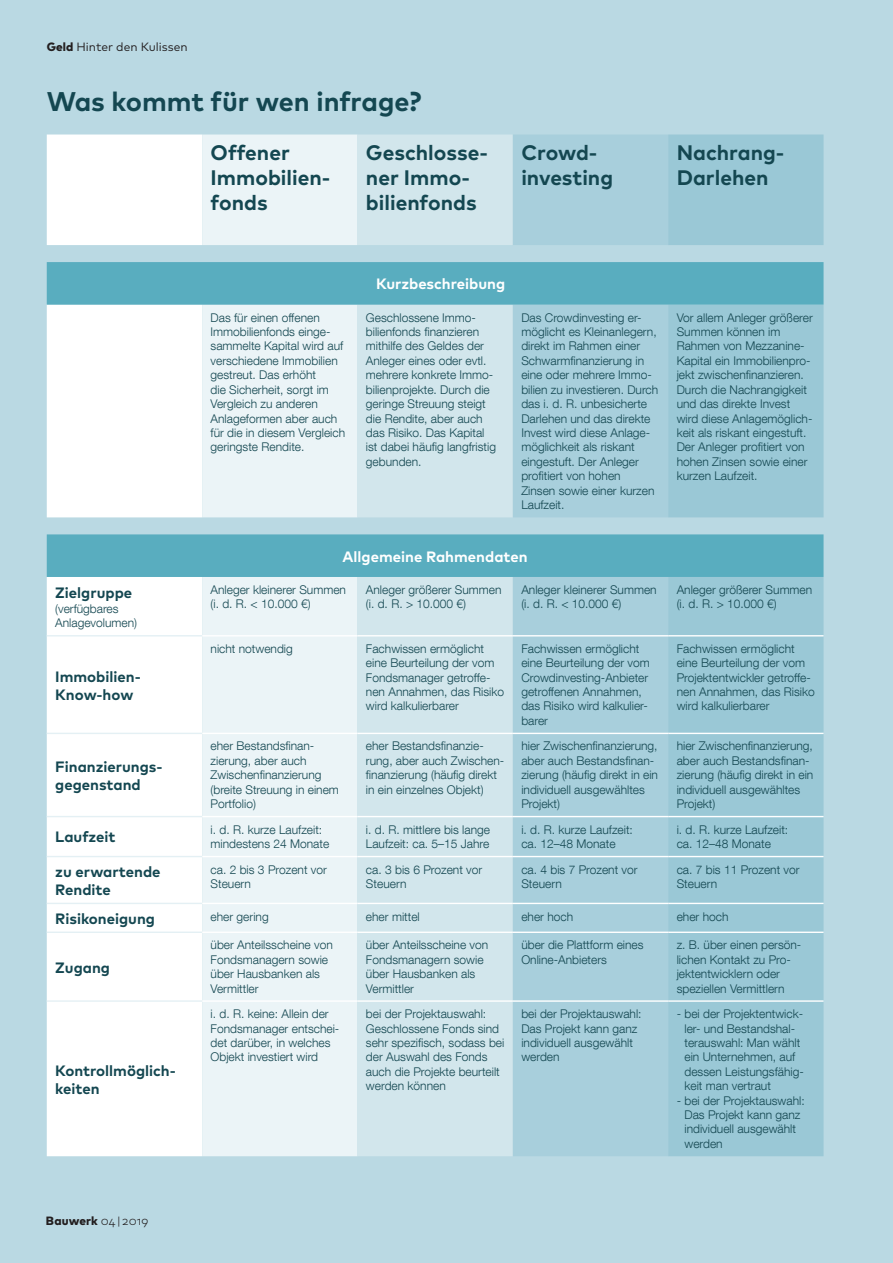
<style>
.page{position:relative;width:893px;height:1263px;background:#bad9e3}
.page>*{position:absolute;margin:0;border:0;box-sizing:border-box;transform-origin:0 0}
.t1{font:700 27px "Mark Pro";color:#144751}
.t2{font:700 21px/25.2px "Mark Pro";color:#144751}
.t3{font:700 15px/18px "Mark Pro";color:#144751}
.t4{font:700 15px "Mark Pro";color:#fff}
.t5{font:300 12px/14.4px "Helvetica Neue LT Com";color:#144751}
.t6{font:12px "Mark Pro";color:#231f20}
.t7{font:800 12px "Mark Pro";letter-spacing:.01em;color:#231f20}
.s1{font-weight:800}
.s2{font-weight:300}
</style>
<div class="page">
<div style="left:47px;top:135px;width:155px;height:1021px;background:#fff"></div>
<div style="left:202px;top:135px;width:155px;height:1021px;background:#ebf4f7"></div>
<div style="left:357px;top:135px;width:156px;height:1021px;background:#d2e6ec"></div>
<div style="left:513px;top:135px;width:155px;height:1021px;background:#a8cfdc"></div>
<div style="left:668px;top:135px;width:155px;height:1021px;background:#9ac8d6"></div>
<svg style="left:47px;top:262px;width:776px;height:315px;background:#acd3de"></svg>
<hr style="left:202px;top:635px;width:155px;height:1px;background:#fff">
<hr style="left:357px;top:635px;width:156px;height:1px;background:#fff">
<hr style="left:513px;top:635px;width:155px;height:1px;background:#fff">
<hr style="left:668px;top:635px;width:155px;height:1px;background:#fff">
<hr style="left:202px;top:733px;width:155px;height:1px;background:#fff">
<hr style="left:357px;top:733px;width:156px;height:1px;background:#fff">
<hr style="left:513px;top:733px;width:155px;height:1px;background:#fff">
<hr style="left:668px;top:733px;width:155px;height:1px;background:#fff">
<hr style="left:202px;top:816px;width:155px;height:1px;background:#fff">
<hr style="left:357px;top:816px;width:156px;height:1px;background:#fff">
<hr style="left:513px;top:816px;width:155px;height:1px;background:#fff">
<hr style="left:668px;top:816px;width:155px;height:1px;background:#fff">
<hr style="left:202px;top:856px;width:155px;height:1px;background:#fff">
<hr style="left:357px;top:856px;width:156px;height:1px;background:#fff">
<hr style="left:513px;top:856px;width:155px;height:1px;background:#fff">
<hr style="left:668px;top:856px;width:155px;height:1px;background:#fff">
<hr style="left:202px;top:903px;width:155px;height:1px;background:#fff">
<hr style="left:357px;top:903px;width:156px;height:1px;background:#fff">
<hr style="left:513px;top:903px;width:155px;height:1px;background:#fff">
<hr style="left:668px;top:903px;width:155px;height:1px;background:#fff">
<hr style="left:202px;top:931px;width:155px;height:2px;background:#fff">
<hr style="left:357px;top:931px;width:156px;height:2px;background:#fff">
<hr style="left:513px;top:931px;width:155px;height:2px;background:#fff">
<hr style="left:668px;top:931px;width:155px;height:2px;background:#fff">
<hr style="left:202px;top:1000px;width:155px;height:2px;background:#fff">
<hr style="left:357px;top:1000px;width:156px;height:2px;background:#fff">
<hr style="left:513px;top:1000px;width:155px;height:2px;background:#fff">
<hr style="left:668px;top:1000px;width:155px;height:2px;background:#fff">
<hr style="left:47px;top:635px;width:155px;height:1px;background:#e4f0f4">
<hr style="left:47px;top:733px;width:155px;height:1px;background:#e4f0f4">
<hr style="left:47px;top:816px;width:155px;height:1px;background:#e4f0f4">
<hr style="left:47px;top:856px;width:155px;height:1px;background:#e4f0f4">
<hr style="left:47px;top:903px;width:155px;height:1px;background:#e4f0f4">
<hr style="left:47px;top:931px;width:155px;height:2px;background:#e4f0f4">
<hr style="left:47px;top:1000px;width:155px;height:2px;background:#e4f0f4">
<p class="t6" style="left:47px;top:38px;width:142px"><span class="s1">Geld</span> Hinter den Kulissen</p>
<h1 class="t1" style="left:47px;top:81px;width:376px">Was kommt für wen infrage?</h1>
<h2 class="t2" style="left:211px;top:138px;width:121px">Offener<br>Immobilien&shy;fonds</h2>
<h2 class="t2" style="left:366px;top:138px;width:123px">Geschlosse&shy;ner Immo&shy;bilienfonds</h2>
<h2 class="t2" style="left:521px;top:138px;width:93px">Crowd&shy;investing</h2>
<h2 class="t2" style="left:677px;top:138px;width:109px">Nachrang-<br>Darlehen</h2>
<p class="t4" style="left:376px;top:273px;width:131px">Kurzbeschreibung</p>
<p class="t5" style="left:211px;top:310px;width:136px">Das für einen offenen<br>Immobilienfonds einge&shy;sammelte Kapital wird auf verschiedene Immobilien gestreut. Das erhöht<br>die Sicherheit, sorgt im<br>Vergleich zu anderen<br>Anlageformen aber auch für die in diesem Vergleich geringste Rendite.</p>
<p class="t5" style="left:366px;top:310px;width:132px">Geschlossene Immo&shy;bilienfonds finanzieren mithilfe des Geldes der<br>Anleger eines oder evtl. mehrere konkrete Immo&shy;bilienprojekte. Durch die geringe Streuung steigt die Rendite, aber auch das Risiko. Das Kapital ist dabei häufig langfristig gebunden.</p>
<p class="t5" style="left:521px;top:310px;width:138px">Das Crowdinvesting er&shy;möglicht es Kleinanlegern, direkt im Rahmen einer<br>Schwarmfinanzierung in eine oder mehrere Immo&shy;bilien zu investieren. Durch das i. d. R. unbesicherte<br>Darlehen und das direkte<br>Invest wird diese Anlage&shy;möglichkeit als riskant eingestuft. Der Anleger profitiert von hohen<br>Zinsen sowie einer kurzen<br>Laufzeit.</p>
<p class="t5" style="left:677px;top:310px;width:138px">Vor allem Anleger größerer<br>Summen können im<br>Rahmen von Mezzanine-<br>Kapital ein Immobilienpro&shy;jekt zwischenfinanzieren.<br>Durch die Nachrangigkeit und das direkte Invest wird diese Anlagemöglich&shy;keit als riskant eingestuft.<br>Der Anleger profitiert von hohen Zinsen sowie einer kurzen Laufzeit.</p>
<p class="t3" style="left:55px;top:583px;width:78px">Zielgruppe</p>
<p class="t5" style="left:55px;top:601px;width:83px">(verfügbares<br>Anlagevolumen)</p>
<p class="t3" style="left:55px;top:666px;width:87px">Immobilien-<br>Know-how</p>
<p class="t3" style="left:55px;top:756px;width:109px">Finanzierungs&shy;gegenstand</p>
<p class="t4" style="left:343px;top:545px;width:187px">Allgemeine Rahmendaten</p>
<p class="t5" style="left:211px;top:582px;width:137px">Anleger kleinerer Summen (i. d. R. &lt; 10.000 €)</p>
<p class="t5" style="left:366px;top:582px;width:137px">Anleger größerer Summen (i. d. R. &gt; 10.000 €)</p>
<p class="t5" style="left:521px;top:582px;width:137px">Anleger kleinerer Summen (i. d. R. &lt; 10.000 €)</p>
<p class="t5" style="left:677px;top:582px;width:137px">Anleger größerer Summen (i. d. R. &gt; 10.000 €)</p>
<p class="t5" style="left:211px;top:641px;width:84px">nicht notwendig</p>
<p class="t5" style="left:366px;top:641px;width:140px">Fachwissen ermöglicht eine Beurteilung der vom<br>Fondsmanager getroffe&shy;nen Annahmen, das Risiko wird kalkulierbarer</p>
<p class="t5" style="left:521px;top:641px;width:130px">Fachwissen ermöglicht eine Beurteilung der vom<br>Crowdinvesting-Anbieter getroffenen Annahmen, das Risiko wird kalkulier&shy;barer</p>
<p class="t5" style="left:677px;top:641px;width:140px">Fachwissen ermöglicht eine Beurteilung der vom<br>Projektentwickler getroffe&shy;nen Annahmen, das Risiko wird kalkulierbarer</p>
<p class="t5" style="left:211px;top:739px;width:130px">eher Bestandsfinan&shy;zierung, aber auch<br>Zwischenfinanzierung (breite Streuung in einem<br>Portfolio)</p>
<p class="t5" style="left:366px;top:739px;width:140px">eher Bestandsfinanzie&shy;rung, aber auch Zwischen&shy;finanzierung (häufig direkt in ein einzelnes Objekt)</p>
<p class="t5" style="left:521px;top:739px;width:138px">hier Zwischenfinanzierung, aber auch Bestandsfinan&shy;zierung (häufig direkt in ein individuell ausgewähltes<br>Projekt)</p>
<p class="t5" style="left:677px;top:739px;width:138px">hier Zwischenfinanzierung, aber auch Bestandsfinan&shy;zierung (häufig direkt in ein individuell ausgewähltes<br>Projekt)</p>
<p class="t3" style="left:55px;top:827px;width:62px">Laufzeit</p>
<p class="t5" style="left:211px;top:822px;width:120px">i. d. R. kurze Laufzeit: mindestens 24 Monate</p>
<p class="t5" style="left:366px;top:822px;width:126px">i. d. R. mittlere bis lange<br>Laufzeit: ca. 5–15 Jahre</p>
<p class="t5" style="left:521px;top:822px;width:113px">i. d. R. kurze Laufzeit: ca. 12–48 Monate</p>
<p class="t5" style="left:677px;top:822px;width:113px">i. d. R. kurze Laufzeit: ca. 12–48 Monate</p>
<p class="t3" style="left:55px;top:861px;width:107px">zu erwartende<br>Rendite</p>
<p class="t5" style="left:211px;top:862px;width:118px">ca. 2 bis 3 Prozent vor<br>Steuern</p>
<p class="t5" style="left:366px;top:862px;width:118px">ca. 3 bis 6 Prozent vor<br>Steuern</p>
<p class="t5" style="left:521px;top:862px;width:118px">ca. 4 bis 7 Prozent vor<br>Steuern</p>
<p class="t5" style="left:677px;top:862px;width:124px">ca. 7 bis 11 Prozent vor<br>Steuern</p>
<p class="t3" style="left:55px;top:908px;width:101px">Risikoneigung</p>
<p class="t5" style="left:211px;top:909px;width:60px">eher gering</p>
<p class="t5" style="left:366px;top:909px;width:55px">eher mittel</p>
<p class="t5" style="left:521px;top:909px;width:53px">eher hoch</p>
<p class="t5" style="left:677px;top:909px;width:53px">eher hoch</p>
<p class="t3" style="left:55px;top:957px;width:56px">Zugang</p>
<p class="t5" style="left:211px;top:938px;width:124px">über Anteilsscheine von<br>Fondsmanagern sowie über Hausbanken als<br>Vermittler</p>
<p class="t5" style="left:366px;top:938px;width:124px">über Anteilsscheine von<br>Fondsmanagern sowie über Hausbanken als<br>Vermittler</p>
<p class="t5" style="left:521px;top:938px;width:124px">über die Plattform eines<br>Online-Anbieters</p>
<p class="t5" style="left:677px;top:938px;width:126px">z. B. über einen persön&shy;lichen Kontakt zu Pro&shy;jektentwicklern oder speziellen Vermittlern</p>
<p class="t3" style="left:55px;top:1060px;width:122px">Kontrollmöglich&shy;keiten</p>
<p class="t7" style="left:46px;top:1211px;width:104px">Bauwerk <span class="s2">04 | 2019</span></p>
<p class="t5" style="left:211px;top:1006px;width:130px">i. d. R. keine: Allein der<br>Fondsmanager entschei&shy;det darüber, in welches<br>Objekt investiert wird</p>
<p class="t5" style="left:366px;top:1006px;width:140px">bei der Projektauswahl:<br>Geschlossene Fonds sind sehr spezifisch, sodass bei der Auswahl des Fonds auch die Projekte beurteilt werden können</p>
<p class="t5" style="left:521px;top:1006px;width:122px">bei der Projektauswahl:<br>Das Projekt kann ganz individuell ausgewählt werden</p>
<p class="t5" style="left:684px;top:1006px;width:121px;text-indent:-8px">- bei der Projektentwick&shy;ler- und Bestandshal&shy;terauswahl: Man wählt ein Unternehmen, auf dessen Leistungsfähig&shy;keit man vertraut</p>
<p class="t5" style="left:684px;top:1093px;width:122px;text-indent:-8px">- bei der Projektauswahl:<br>Das Projekt kann ganz individuell ausgewählt werden</p>
</div>
